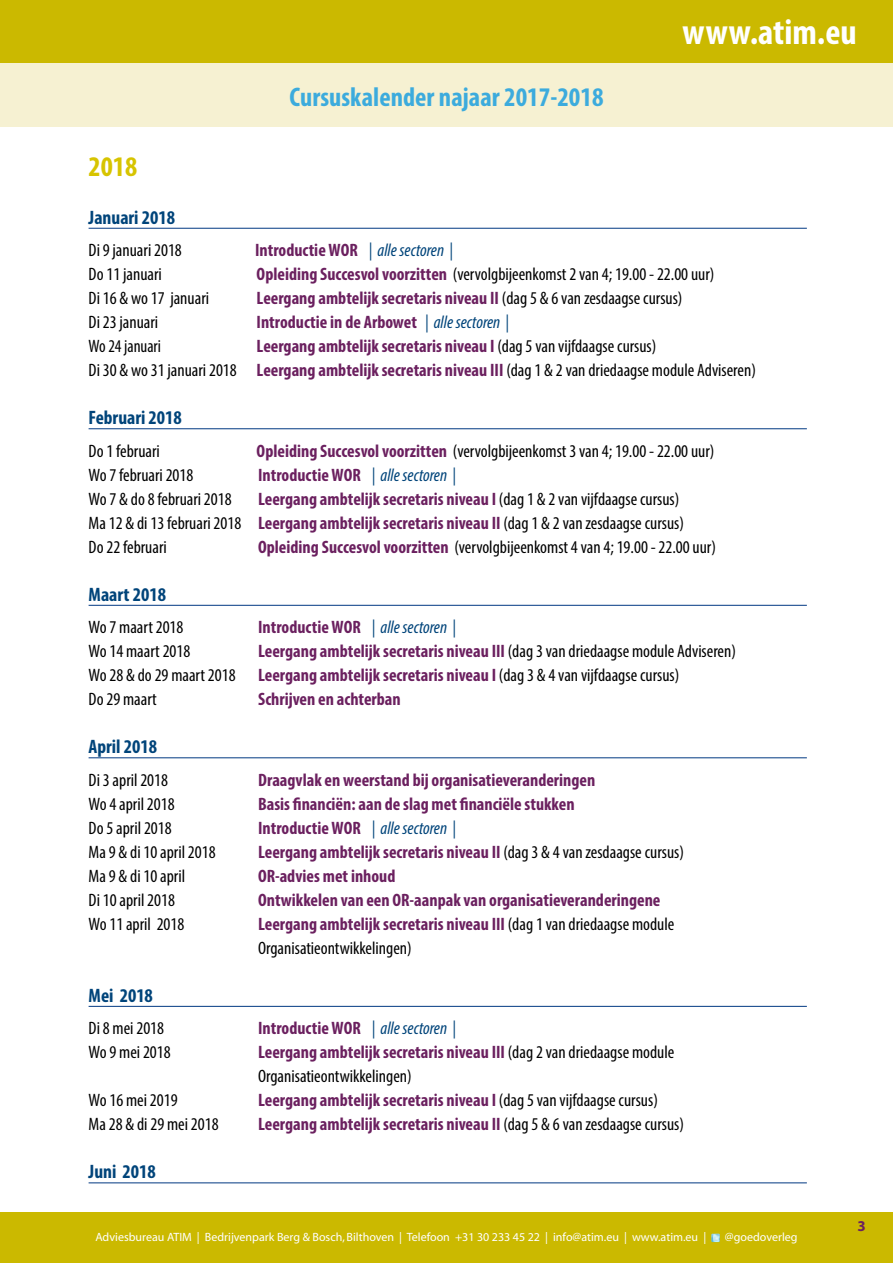
<style>
.page{position:relative;width:893px;height:1263px;background:#fff}
.page>*{position:absolute;margin:0;border:0;box-sizing:border-box;transform-origin:0 0}
.t1{font:700 condensed 36px "Myriad Pro";color:#fff}
.t2{font:700 condensed 28.5px "Myriad Pro";color:#d7c400}
.t3{font:700 condensed 27px "Myriad Pro";color:#3cabdd}
.t4{font:700 condensed 19.5px "Myriad Pro";color:#00447a}
.t5{font:condensed 18px/24px "Myriad Pro";color:#000}
.t6{font:700 condensed 18px "Myriad Pro";color:#6b205f}
.t7{font:condensed 18px "Myriad Pro";color:#000;scale:.95 1}
.t8{font:700 15px "Myriad";color:#6b205f}
.t9{font:12px "Myriad";color:#fff}
.s1{font-weight:400;font-style:italic;color:#00447a}
.s2{font-weight:700;color:#6b205f}
.s3{font-weight:400;color:#000}
</style>
<div class="page">
<div style="left:0;top:1212px;width:893px;height:51px;background:#cbb900"></div>
<svg style="left:711px;top:1234px;width:9px;height:8px"></svg>
<div style="left:0;top:61px;width:893px;height:65px;background:#f6f1d2"></div>
<div style="left:0;top:0;width:893px;height:63px;background:#cbb900"></div>
<hr style="left:89px;top:228px;width:718px;height:1px;background:#003882">
<hr style="left:89px;top:428px;width:718px;height:1px;background:#003882">
<hr style="left:89px;top:605px;width:718px;height:1px;background:#003882">
<hr style="left:89px;top:757px;width:718px;height:1px;background:#003882">
<hr style="left:89px;top:1006px;width:718px;height:1px;background:#003882">
<hr style="left:89px;top:1182px;width:718px;height:1px;background:#003882">
<h3 class="t3" style="left:289px;top:80px;width:316px">Cursuskalender najaar 2017-2018</h3>
<h1 class="t1" style="left:682px;top:10px;width:176px">www.atim.eu</h1>
<h2 class="t2" style="left:89px;top:148px;width:50px">2018</h2>
<p class="t4" style="left:89px;top:205px;width:88px">Januari 2018</p>
<p class="t5" style="left:89px;top:238px;width:95px">Di 9 januari 2018</p>
<p class="t6" style="left:255px;top:239px;width:199px">Introductie WOR <span class="s1">| alle sectoren |</span></p>
<p class="t5" style="left:89px;top:262px;width:75px">Do 11 januari</p>
<p class="t5" style="left:257px;top:262px;width:459px"><span class="s2">Opleiding Succesvol voorzitten</span> (vervolgbijeenkomst 2 van 4; 19.00 - 22.00 uur)</p>
<p class="t5" style="left:89px;top:286px;width:122px">Di 16 &amp; wo 17 januari</p>
<p class="t6" style="left:257px;top:287px;width:427px">Leergang ambtelijk secretaris niveau II <span class="s3">(dag 5 &amp; 6 van zesdaagse cursus)</span></p>
<p class="t5" style="left:89px;top:310px;width:71px">Di 23 januari</p>
<p class="t6" style="left:257px;top:311px;width:254px">Introductie in de Arbowet <span class="s1">| alle sectoren |</span></p>
<p class="t7" style="left:89px;top:335px;width:78px">Wo 24 januari</p>
<p class="t5" style="left:89px;top:334px;width:669px;text-indent:168px"><span class="s2">Leergang ambtelijk secretaris niveau I</span> (dag 5 van vijfdaagse cursus)<br>Di 30 &amp; wo 31 januari 2018 <span class="s2">Leergang ambtelijk secretaris niveau III</span> (dag 1 &amp; 2 van driedaagse module Adviseren)</p>
<p class="t4" style="left:89px;top:405px;width:95px">Februari 2018</p>
<p class="t5" style="left:89px;top:438px;width:73px">Do 1 februari</p>
<p class="t5" style="left:257px;top:438px;width:459px"><span class="s2">Opleiding Succesvol voorzitten</span> (vervolgbijeenkomst 3 van 4; 19.00 - 22.00 uur)</p>
<p class="t5" style="left:89px;top:462px;width:106px">Wo 7 februari 2018</p>
<p class="t6" style="left:258px;top:463px;width:199px">Introductie WOR <span class="s1">| alle sectoren |</span></p>
<p class="t5" style="left:89px;top:486px;width:145px">Wo 7 &amp; do 8 februari 2018</p>
<p class="t5" style="left:89px;top:486px;width:597px;text-indent:170px"><span class="s2">Leergang ambtelijk secretaris niveau I</span> (dag 1 &amp; 2 van vijfdaagse cursus)<br>Ma 12 &amp; di 13 februari 2018 <span class="s2">Leergang ambtelijk secretaris niveau II</span> (dag 1 &amp; 2 van zesdaagse cursus)<br>Do 22 februari</p>
<p class="t5" style="left:258px;top:534px;width:459px"><span class="s2">Opleiding Succesvol voorzitten</span> (vervolgbijeenkomst 4 van 4; 19.00 - 22.00 uur)</p>
<p class="t4" style="left:89px;top:582px;width:79px">Maart 2018</p>
<p class="t5" style="left:89px;top:615px;width:96px">Wo 7 maart 2018</p>
<p class="t6" style="left:258px;top:616px;width:199px">Introductie WOR <span class="s1">| alle sectoren |</span></p>
<p class="t5" style="left:89px;top:639px;width:103px">Wo 14 maart 2018</p>
<p class="t5" style="left:89px;top:639px;width:649px;text-indent:170px"><span class="s2">Leergang ambtelijk secretaris niveau III</span> (dag 3 van driedaagse module Adviseren)<br>Wo 28 &amp; do 29 maart 2018 <span class="s2">Leergang ambtelijk secretaris niveau I</span> (dag 3 &amp; 4 van vijfdaagse cursus)<br>Do 29 maart</p>
<p class="t6" style="left:258px;top:688px;width:144px">Schrijven en achterban</p>
<p class="t4" style="left:89px;top:734px;width:70px">April 2018</p>
<p class="t5" style="left:89px;top:767px;width:81px">Di 3 april 2018</p>
<p class="t6" style="left:258px;top:768px;width:339px">Draagvlak en weerstand bij organisatieveranderingen</p>
<p class="t5" style="left:89px;top:791px;width:88px">Wo 4 april 2018</p>
<p class="t6" style="left:258px;top:792px;width:318px">Basis financiën: aan de slag met financiële stukken</p>
<p class="t5" style="left:89px;top:815px;width:85px">Do 5 april 2018</p>
<p class="t6" style="left:258px;top:816px;width:199px">Introductie WOR <span class="s1">| alle sectoren |</span></p>
<p class="t5" style="left:89px;top:839px;width:129px">Ma 9 &amp; di 10 april 2018</p>
<p class="t6" style="left:258px;top:840px;width:427px">Leergang ambtelijk secretaris niveau II <span class="s3">(dag 3 &amp; 4 van zesdaagse cursus)</span></p>
<p class="t5" style="left:89px;top:863px;width:98px">Ma 9 &amp; di 10 april</p>
<p class="t6" style="left:258px;top:864px;width:139px">OR-advies met inhoud</p>
<p class="t5" style="left:89px;top:887px;width:88px">Di 10 april 2018</p>
<p class="t6" style="left:258px;top:888px;width:404px">Ontwikkelen van een OR-aanpak van organisatieveranderingene</p>
<p class="t5" style="left:89px;top:911px;width:97px">Wo 11 april 2018</p>
<p class="t5" style="left:258px;top:911px;width:418px"><span class="s2">Leergang ambtelijk secretaris niveau III</span> (dag 1 van driedaagse module<br>Organisatieontwikkelingen)</p>
<p class="t4" style="left:89px;top:983px;width:66px">Mei 2018</p>
<p class="t5" style="left:89px;top:1016px;width:77px">Di 8 mei 2018</p>
<p class="t6" style="left:258px;top:1017px;width:199px">Introductie WOR <span class="s1">| alle sectoren |</span></p>
<p class="t5" style="left:89px;top:1040px;width:84px">Wo 9 mei 2018</p>
<p class="t5" style="left:258px;top:1040px;width:418px"><span class="s2">Leergang ambtelijk secretaris niveau III</span> (dag 2 van driedaagse module<br>Organisatieontwikkelingen)</p>
<p class="t5" style="left:89px;top:1088px;width:91px">Wo 16 mei 2019</p>
<p class="t6" style="left:258px;top:1089px;width:401px">Leergang ambtelijk secretaris niveau I <span class="s3">(dag 5 van vijfdaagse cursus)</span></p>
<p class="t5" style="left:89px;top:1112px;width:132px">Ma 28 &amp; di 29 mei 2018</p>
<p class="t6" style="left:258px;top:1113px;width:427px">Leergang ambtelijk secretaris niveau II <span class="s3">(dag 5 &amp; 6 van zesdaagse cursus)</span></p>
<p class="t4" style="left:89px;top:1159px;width:69px">Juni 2018</p>
<p class="t9" style="left:95px;top:1231px;width:612px">Adviesbureau ATIM | Bedrijvenpark Berg &amp; Bosch, Bilthoven | Telefoon +31 30 233 45 22 | info@atim.eu | www.atim.eu |</p>
<p class="t9" style="left:725px;top:1231px;width:74px">@goedoverleg</p>
<p class="t8" style="left:857px;top:1218px;width:10px">3</p>
</div>
